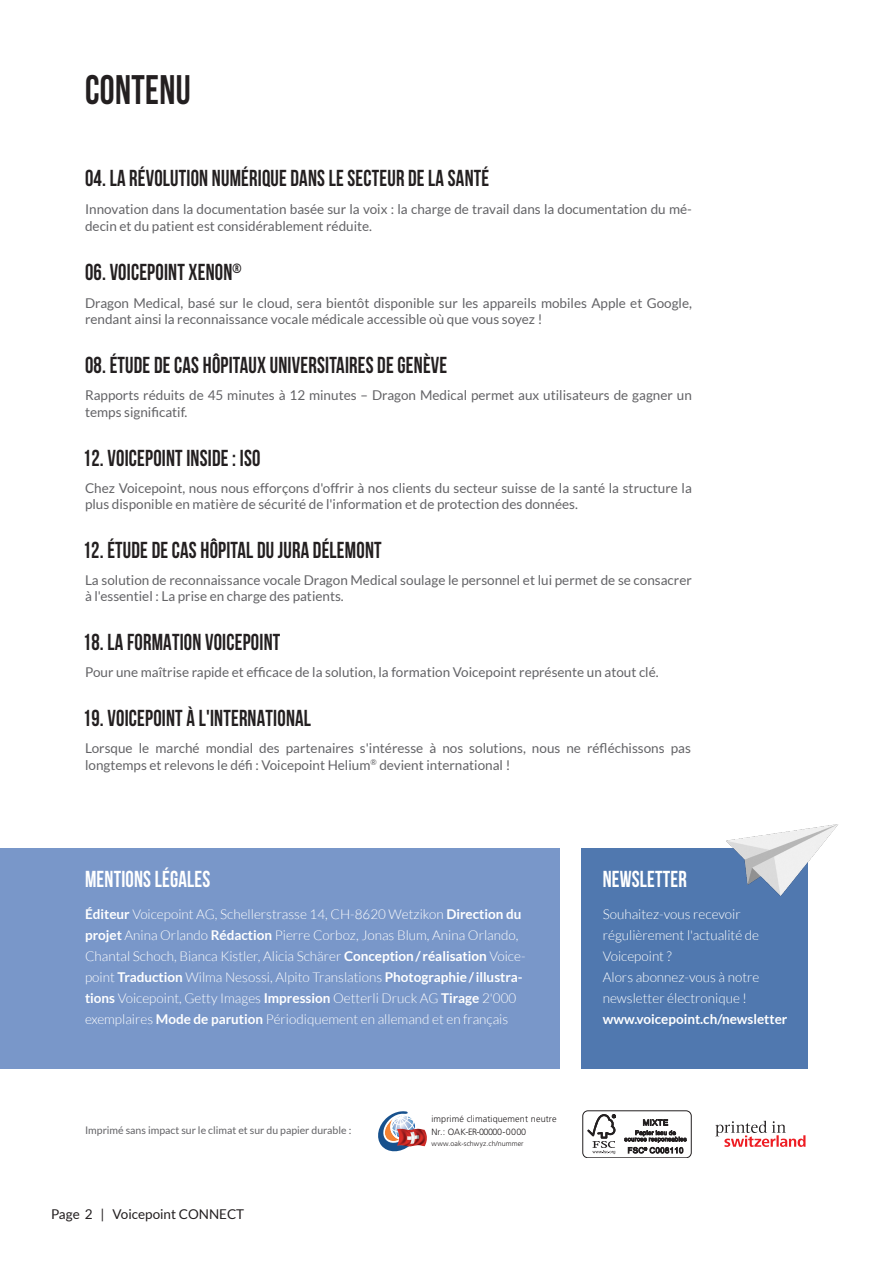
<style>
.page{position:relative;width:893px;height:1263px;background:#fff}
.page>*{position:absolute;margin:0;border:0;box-sizing:border-box;transform-origin:0 0}
.Page_Title{font:700 41.25px "Bebas Neue";letter-spacing:.01em;color:#231f20;scale:.91 1}
.Covercontent_Title___ToC_Title{font:700 23.1px "Bebas Neue";letter-spacing:.01em;color:#231f20;scale:.91 1}
.Title_Box_mini{font:700 23.1px "Bebas Neue";letter-spacing:.01em;color:#fff;scale:.91 1}
.ToC_Content{font:13.5px/16.5px "Lato";color:#636366}
.Content{font:300 13.5px/21px "Lato";color:#fff}
.Newsletter_Content{font:300 13.5px/21px "Lato";color:#fff}
.Newsletter_Content-2{font:700 13.5px "Lato";color:#fff}
.t1{font:13.5px "Lato";color:#231f20}
.Imprint_Subline{font:10.5px "Lato";color:#636366}
.t2{font:300 9px/13px "Frutiger";letter-spacing:.015em;color:#231f20}
.t3{font:300 7.05px "Frutiger";letter-spacing:.015em;color:#231f20}
.s1{font-weight:700}
</style>
<div class="page">
<div style="left:0;top:848px;width:560px;height:221px;background:#7997c9"></div>
<div style="left:581px;top:848px;width:227px;height:221px;background:#5078af"></div>
<svg style="left:378px;top:1111px;width:42px;height:41px"></svg>
<img style="left:397px;top:1129px;width:30px;height:17px">
<svg style="left:715px;top:1121px;width:91px;height:26px"></svg>
<img style="left:726px;top:824px;width:112px;height:72px">
<div style="left:582px;top:1110px;width:110px;height:48px;border:1px solid #231f20;border-radius:5px"></div>
<svg style="left:587px;top:1114px;width:29px;height:40px"></svg>
<svg style="left:624px;top:1119px;width:63px;height:34px"></svg>
<p class="Page_Title" style="left:85px;top:67px;width:118px">CONTENU</p>
<p class="Covercontent_Title___ToC_Title" style="left:85px;top:166px;width:446px">04. LA RÉVOLUTION NUMÉRIQUE DANS LE SECTEUR DE LA SANTÉ</p>
<p class="ToC_Content" style="left:85px;top:201px;width:608px">Innovation dans la documentation basée sur la voix : la charge de travail dans la documentation du mé&shy;decin et du patient est considérablement réduite.</p>
<p class="Covercontent_Title___ToC_Title" style="left:85px;top:260px;width:174px">06. VOICEPOINT XENON<sup>®</sup></p>
<p class="ToC_Content" style="left:85px;top:294px;width:608px">Dragon Medical, basé sur le cloud, sera bientôt disponible sur les appareils mobiles Apple et Google, rendant ainsi la reconnaissance vocale médicale accessible où que vous soyez !</p>
<p class="Covercontent_Title___ToC_Title" style="left:85px;top:352px;width:400px">08. ÉTUDE DE CAS HÔPITAUX UNIVERSITAIRES DE GENÈVE</p>
<p class="ToC_Content" style="left:85px;top:387px;width:608px">Rapports réduits de 45 minutes à 12 minutes – Dragon Medical permet aux utilisateurs de gagner un temps significatif.</p>
<p class="Covercontent_Title___ToC_Title" style="left:83px;top:445px;width:197px">12. VOICEPOINT INSIDE : ISO</p>
<p class="ToC_Content" style="left:85px;top:479px;width:608px">Chez Voicepoint, nous nous efforçons d'offrir à nos clients du secteur suisse de la santé la structure la plus disponible en matière de sécurité de l'information et de protection des données.</p>
<p class="Covercontent_Title___ToC_Title" style="left:83px;top:537px;width:330px">12. ÉTUDE DE CAS HÔPITAL DU JURA DÉLEMONT</p>
<p class="ToC_Content" style="left:85px;top:571px;width:608px">La solution de reconnaissance vocale Dragon Medical soulage le personnel et lui permet de se consacrer à l'essentiel : La prise en charge des patients.</p>
<p class="Covercontent_Title___ToC_Title" style="left:83px;top:629px;width:218px">18. LA FORMATION VOICEPOINT</p>
<p class="ToC_Content" style="left:85px;top:663px;width:575px">Pour une maîtrise rapide et efficace de la solution, la formation Voicepoint représente un atout clé.</p>
<p class="Covercontent_Title___ToC_Title" style="left:83px;top:706px;width:252px">19. VOICEPOINT À L'INTERNATIONAL</p>
<p class="ToC_Content" style="left:85px;top:740px;width:607px">Lorsque le marché mondial des partenaires s'intéresse à nos solutions, nous ne réfléchissons pas longtemps et relevons le défi : Voicepoint Helium<sup>®</sup> devient international !</p>
<p class="Title_Box_mini" style="left:85px;top:866px;width:139px">MENTIONS LÉGALES</p>
<p class="Title_Box_mini" style="left:603px;top:866px;width:94px">NEWSLETTER</p>
<p class="Content" style="left:85px;top:903px;width:442px"><span class="s1">Éditeur</span> Voicepoint AG, Schellerstrasse 14, CH-8620 Wetzikon <span class="s1">Direction du projet</span> Anina Orlando <span class="s1">Rédaction</span> Pierre Corboz, Jonas Blum, Anina Orlando, Chantal Schoch, Bianca Kistler, Alicia Schärer <span class="s1">Conception/ réalisation</span> Voice&shy;point <span class="s1">Traduction</span> Wilma Nesossi, Alpito Translations <span class="s1">Photographie/illustra&shy;tions</span> Voicepoint, Getty Images <span class="s1">Impression</span> Oetterli Druck AG <span class="s1">Tirage</span> 2'000 exemplaires <span class="s1">Mode de parution</span> Périodiquement en allemand et en français</p>
<p class="Newsletter_Content" style="left:603px;top:903px;width:158px">Souhaitez-vous recevoir régulièrement l'actualité de<br>Voicepoint ?</p>
<p class="Newsletter_Content" style="left:603px;top:966px;width:158px">Alors abonnez-vous à notre newsletter électronique !</p>
<p class="Newsletter_Content-2" style="left:603px;top:1011px;width:186px">www.voicepoint.ch/newsletter</p>
<p class="Imprint_Subline" style="left:85px;top:1125px;width:268px">Imprimé sans impact sur le climat et sur du papier durable :</p>
<p class="t1" style="left:51px;top:1207px;width:195px">Page 2 | Voicepoint CONNECT</p>
<p class="t2" style="left:431px;top:1113px;width:127px">imprimé climatiquement neutre<br>Nr.: OAK-ER-00000-0000</p>
<p class="t3" style="left:431px;top:1140px;width:94px">www.oak-schwyz.ch/nummer</p>
</div>
